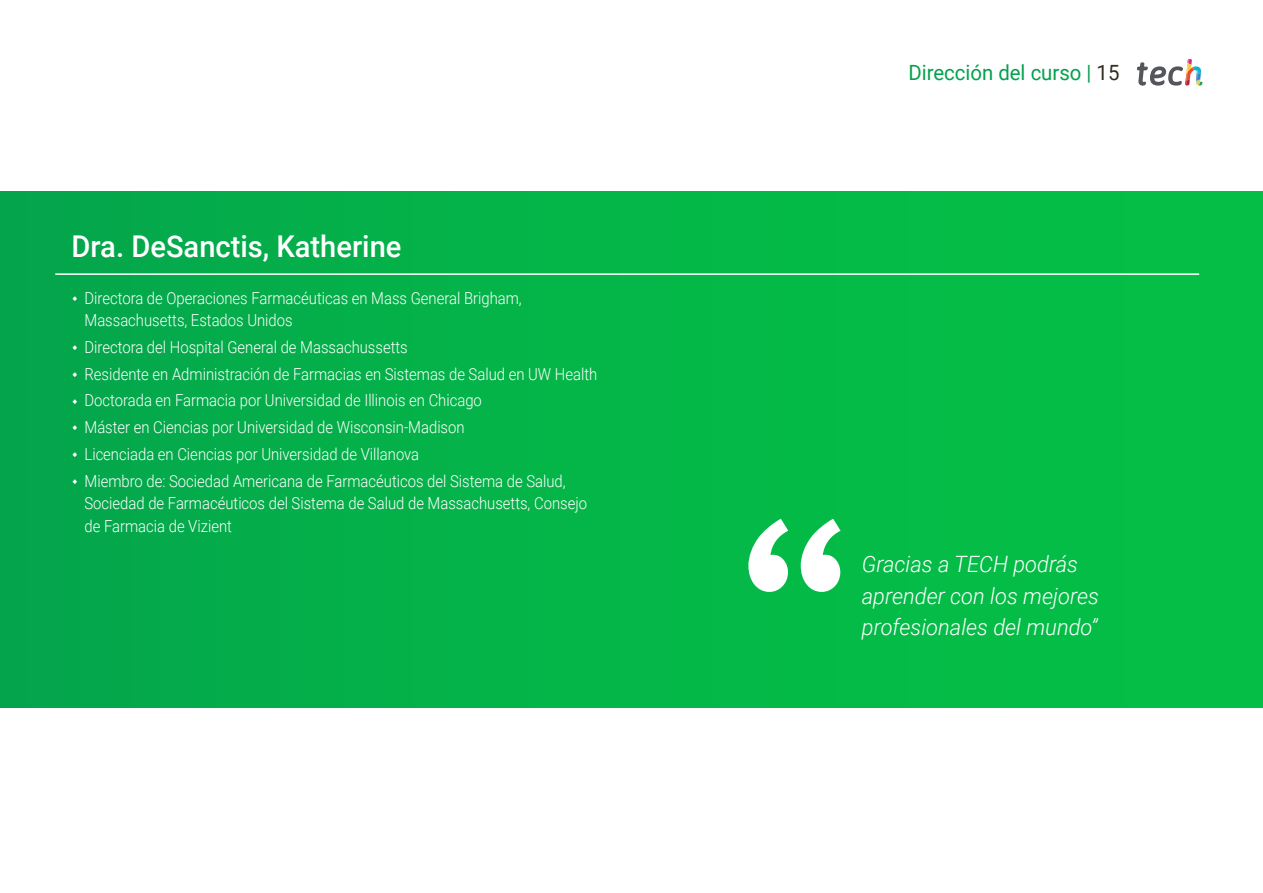
<style>
.page{position:relative;width:1263px;height:893px;background:#fff}
.page>*{position:absolute;margin:0;border:0;box-sizing:border-box;transform-origin:0 0}
.t1{font:500 30px "Roboto";color:#fff}
.t2{font:italic 300 22.5px/31.5px "Roboto";color:#fff}
.t3{font:21px "Roboto";color:#04a14d}
.t4{font:300 16.5px/26.7px "Roboto";color:#fff;scale:.9 1}
.s1{color:#312e20}
</style>
<div class="page">
<svg style="left:1137px;top:59px;width:65px;height:27px"></svg>
<div style="left:0;top:191px;width:1263px;height:516px;background:linear-gradient(to right,#04a74b,#04c245)"></div>
<hr style="left:55px;top:273px;width:1144px;height:2px;background:#fff">
<svg style="left:748px;top:519px;width:92px;height:73px"></svg>
<svg style="left:73px;top:296px;width:4px;height:5px"></svg>
<svg style="left:73px;top:345px;width:4px;height:5px"></svg>
<svg style="left:73px;top:372px;width:4px;height:5px"></svg>
<svg style="left:73px;top:399px;width:4px;height:5px"></svg>
<svg style="left:73px;top:426px;width:4px;height:5px"></svg>
<svg style="left:73px;top:452px;width:4px;height:5px"></svg>
<svg style="left:73px;top:479px;width:4px;height:5px"></svg>
<h1 class="t1" style="left:71px;top:225px;width:331px">Dra. DeSanctis, Katherine</h1>
<p class="t4" style="left:85px;top:286px;width:487px;line-height:22.5px">Directora de Operaciones Farmacéuticas en Mass General Brigham,<br>Massachusetts, Estados Unidos</p>
<p class="t4" style="left:85px;top:333px;width:571px">Directora del Hospital General de Massachussetts<br>Residente en Administración de Farmacias en Sistemas de Salud en UW Health Doctorada en Farmacia por Universidad de Illinois en Chicago<br>Máster en Ciencias por Universidad de Wisconsin-Madison<br>Licenciada en Ciencias por Universidad de Villanova<br>Miembro de: Sociedad Americana de Farmacéuticos del Sistema de Salud,</p>
<p class="t4" style="left:85px;top:491px;width:560px;line-height:22.5px">Sociedad de Farmacéuticos del Sistema de Salud de Massachusetts, Consejo de Farmacia de Vizient</p>
<p class="t3" style="left:908px;top:57px;width:213px">Dirección del curso | <span class="s1">15</span></p>
<h2 class="t2" style="left:862px;top:548px;width:239px">Gracias a TECH podrás aprender con los mejores profesionales del mundo”</h2>
</div>
